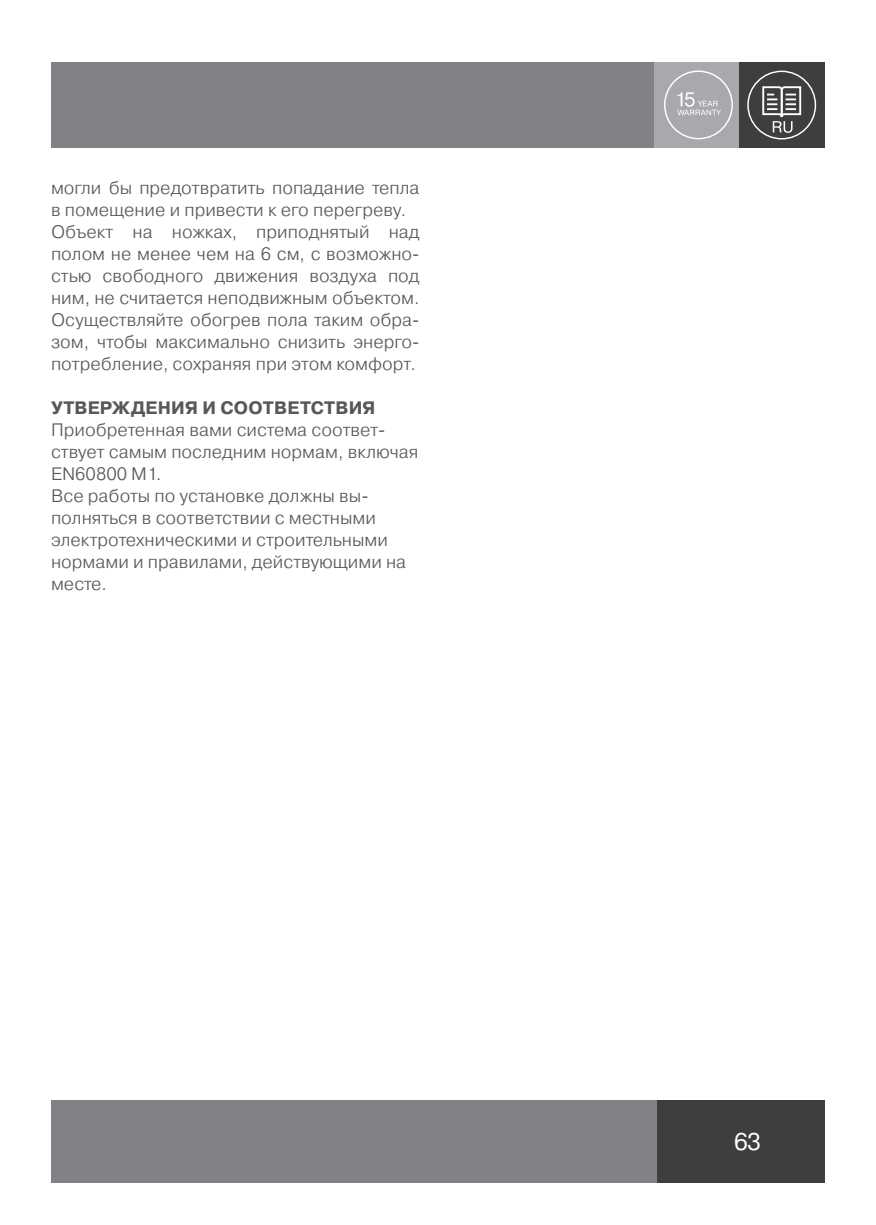
<style>
.page{position:relative;width:876px;height:1225px;background:#fff}
.page>*{position:absolute;margin:0;border:0;box-sizing:border-box;transform-origin:0 0}
.t1{font:24px "Pragmatica";color:#fff}
.t2{font:300 18px/22px "Pragmatica";color:#57585a}
.t3{font:700 18px "Pragmatica";letter-spacing:.01em;color:#57585a}
</style>
<div class="page">
<div style="left:51px;top:62px;width:774px;height:85px;background:#808285"></div>
<div style="left:51px;top:1100px;width:774px;height:82px;background:#808285"></div>
<div style="left:655px;top:62px;width:85px;height:85px;background:#a8a9ad"></div>
<div style="left:740px;top:62px;width:85px;height:85px;background:#3e3e3f"></div>
<div style="left:657px;top:1100px;width:168px;height:82px;background:#3e3e3f"></div>
<svg style="left:664px;top:70px;width:69px;height:69px"></svg>
<svg style="left:747px;top:71px;width:69px;height:68px"></svg>
<p class="t2" style="left:51px;top:177px;width:370px">могли бы предотвратить попадание тепла в помещение и привести к его перегреву.<br>Объект на ножках, приподнятый над полом не менее чем на 6 см, с возможно&shy;стью свободного движения воздуха под ним, не считается неподвижным объектом.<br>Осуществляйте обогрев пола таким обра&shy;зом, чтобы максимально снизить энерго&shy;потребление, сохраняя при этом комфорт.</p>
<p class="t3" style="left:51px;top:396px;width:326px">УТВЕРЖДЕНИЯ И СООТВЕТСТВИЯ</p>
<p class="t2" style="left:51px;top:419px;width:369px">Приобретенная вами система соответ&shy;ствует самым последним нормам, включая<br>EN60800 M1.<br>Все работы по установке должны вы&shy;полняться в соответствии с местными электротехническими и строительными нормами и правилами, действующими на месте.</p>
<h1 class="t1" style="left:734px;top:1127px;width:28px">63</h1>
</div>
